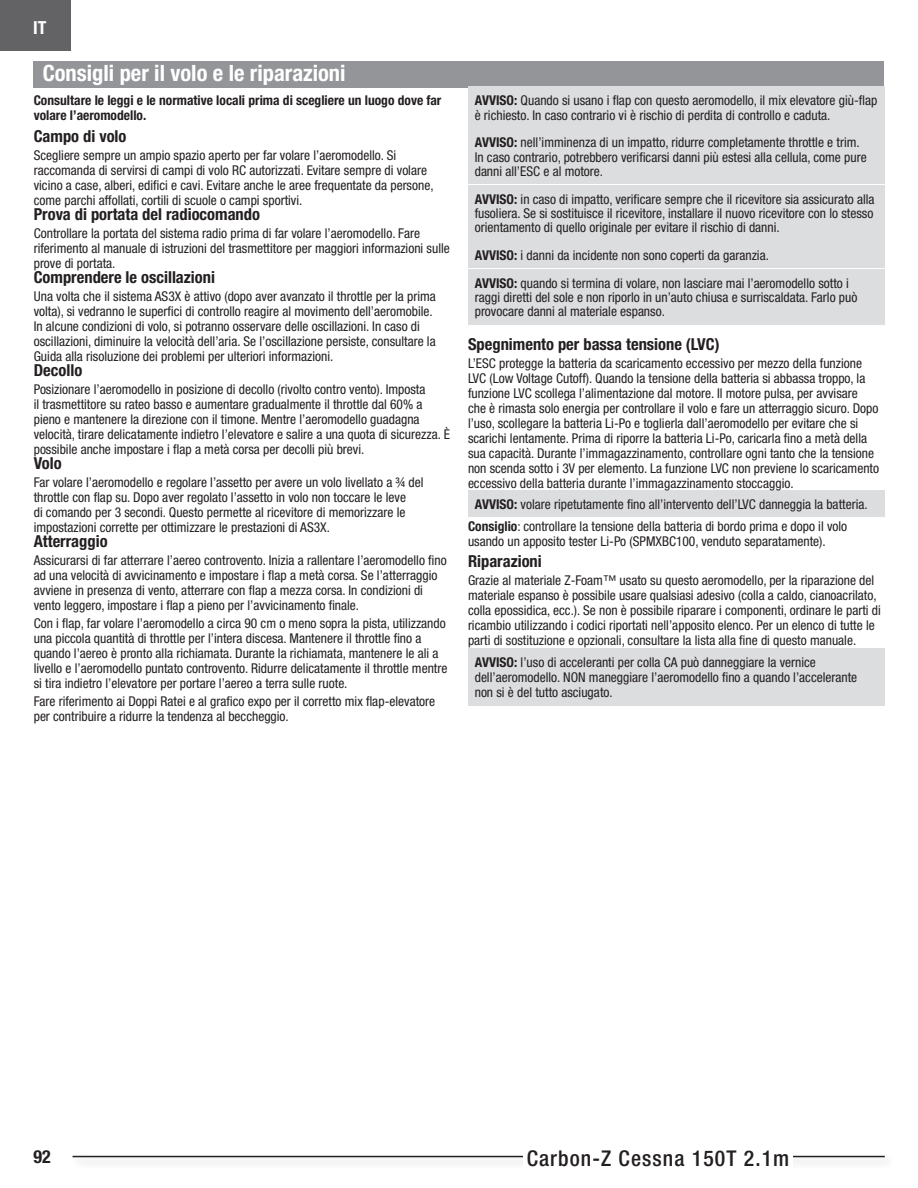
<style>
.page{position:relative;width:918px;height:1188px;background:#fff}
.page>*{position:absolute;margin:0;border:0;box-sizing:border-box;transform-origin:0 0}
.EFL_Main_Header{font:700 condensed 22.5px "Helvetica Neue LT Std";color:#fff}
.t1{font:500 condensed 21.75px "Helvetica Neue LT Std";letter-spacing:.05em;color:#231f20}
.t2{font:700 condensed 18px "Helvetica Neue LT Std";color:#fff}
.t3{font:700 condensed 18px "Helvetica Neue LT Std";color:#231f20}
.Body_Text{font:700 condensed 16.5px "Helvetica Neue LT Std";color:#231f20}
.Body_Text-2{font:condensed 13.5px/15px "Helvetica Neue LT Std";color:#231f20}
.EFL_Warning_body_cop{font:condensed 13.5px/14.2px "Helvetica Neue LT Std";color:#231f20}
.Body_Text-3{font:700 condensed 13.5px/15px "Helvetica Neue LT Std";color:#231f20}
.s1{font-weight:700}
</style>
<div class="page">
<div style="left:0;top:0;width:71px;height:51px;background:#636366"></div>
<div style="left:70px;top:1153px;width:827px;height:17px;background:#231f20;opacity:.28"></div>
<hr style="left:73px;top:1156px;width:812px;height:1px;background:#231f20">
<div style="left:524px;top:1149px;width:269px;height:18px;background:#fff"></div>
<div style="left:34px;top:61px;width:850px;height:27px;background:#939598"></div>
<div style="left:468px;top:87px;width:416px;height:41px;background:#dcdddf"></div>
<div style="left:468px;top:129px;width:416px;height:55px;background:#dcdddf"></div>
<div style="left:468px;top:185px;width:416px;height:55px;background:#dcdddf"></div>
<div style="left:468px;top:241px;width:416px;height:27px;background:#dcdddf"></div>
<div style="left:468px;top:269px;width:416px;height:55px;background:#dcdddf"></div>
<div style="left:468px;top:490px;width:416px;height:27px;background:#dcdddf"></div>
<div style="left:468px;top:648px;width:416px;height:57px;background:#dcdddf"></div>
<h3 class="t2" style="left:33px;top:17px;width:15px">IT</h3>
<p class="EFL_Main_Header" style="left:43px;top:60px;width:304px">Consigli per il volo e le riparazioni</p>
<p class="Body_Text-3" style="left:34px;top:93px;width:409px">Consultare le leggi e le normative locali prima di scegliere un luogo dove far volare l’aeromodello.</p>
<p class="Body_Text" style="left:34px;top:126px;width:94px">Campo di volo</p>
<p class="Body_Text-2" style="left:34px;top:148px;width:401px">Scegliere sempre un ampio spazio aperto per far volare l’aeromodello. Si raccomanda di servirsi di campi di volo RC autorizzati. Evitare sempre di volare vicino a case, alberi, edifici e cavi. Evitare anche le aree frequentate da persone, come parchi affollati, cortili di scuole o campi sportivi.</p>
<p class="Body_Text" style="left:34px;top:204px;width:228px">Prova di portata del radiocomando</p>
<p class="Body_Text-2" style="left:34px;top:226px;width:418px">Controllare la portata del sistema radio prima di far volare l’aeromodello. Fare riferimento al manuale di istruzioni del trasmettitore per maggiori informazioni sulle prove di portata.</p>
<p class="Body_Text" style="left:34px;top:267px;width:183px">Comprendere le oscillazioni</p>
<p class="Body_Text-2" style="left:34px;top:289px;width:404px">Una volta che il sistema AS3X è attivo (dopo aver avanzato il throttle per la prima volta), si vedranno le superfici di controllo reagire al movimento dell’aeromobile.<br>In alcune condizioni di volo, si potranno osservare delle oscillazioni. In caso di oscillazioni, diminuire la velocità dell’aria. Se l’oscillazione persiste, consultare la Guida alla risoluzione dei problemi per ulteriori informazioni.</p>
<p class="Body_Text" style="left:34px;top:360px;width:50px">Decollo</p>
<p class="Body_Text-2" style="left:34px;top:382px;width:418px">Posizionare l’aeromodello in posizione di decollo (rivolto contro vento). Imposta<br>il trasmettitore su rateo basso e aumentare gradualmente il throttle dal 60% a pieno e mantenere la direzione con il timone. Mentre l’aeromodello guadagna velocità, tirare delicatamente indietro l’elevatore e salire a una quota di sicurezza. È possibile anche impostare i flap a metà corsa per decolli più brevi.</p>
<p class="Body_Text" style="left:34px;top:453px;width:29px">Volo</p>
<p class="Body_Text-2" style="left:34px;top:475px;width:391px">Far volare l’aeromodello e regolare l’assetto per avere un volo livellato a ¾ del throttle con flap su. Dopo aver regolato l’assetto in volo non toccare le leve<br>di comando per 3 secondi. Questo permette al ricevitore di memorizzare le impostazioni corrette per ottimizzare le prestazioni di AS3X.</p>
<p class="Body_Text" style="left:34px;top:531px;width:75px">Atterraggio</p>
<p class="Body_Text-2" style="left:34px;top:553px;width:415px">Assicurarsi di far atterrare l’aereo controvento. Inizia a rallentare l’aeromodello fino ad una velocità di avvicinamento e impostare i flap a metà corsa. Se l’atterraggio avviene in presenza di vento, atterrare con flap a mezza corsa. In condizioni di vento leggero, impostare i flap a pieno per l’avvicinamento finale.</p>
<p class="Body_Text-2" style="left:34px;top:616px;width:415px">Con i flap, far volare l’aeromodello a circa 90 cm o meno sopra la pista, utilizzando una piccola quantità di throttle per l’intera discesa. Mantenere il throttle fino a quando l’aereo è pronto alla richiamata. Durante la richiamata, mantenere le ali a livello e l’aeromodello puntato controvento. Ridurre delicatamente il throttle mentre si tira indietro l’elevatore per portare l’aereo a terra sulle ruote.</p>
<p class="Body_Text-2" style="left:34px;top:694px;width:403px">Fare riferimento ai Doppi Ratei e al grafico expo per il corretto mix flap-elevatore per contribuire a ridurre la tendenza al beccheggio.</p>
<p class="EFL_Warning_body_cop" style="left:475px;top:93px;width:404px"><span class="s1">AVVISO:</span> Quando si usano i flap con questo aeromodello, il mix elevatore giù-flap è richiesto. In caso contrario vi è rischio di perdita di controllo e caduta.</p>
<p class="EFL_Warning_body_cop" style="left:475px;top:135px;width:393px"><span class="s1">AVVISO:</span> nell’imminenza di un impatto, ridurre completamente throttle e trim.<br>In caso contrario, potrebbero verificarsi danni più estesi alla cellula, come pure danni all’ESC e al motore.</p>
<p class="EFL_Warning_body_cop" style="left:475px;top:192px;width:401px;text-align:justify"><span class="s1">AVVISO:</span> in caso di impatto, verificare sempre che il ricevitore sia assicurato alla fusoliera. Se si sostituisce il ricevitore, installare il nuovo ricevitore con lo stesso orientamento di quello originale per evitare il rischio di danni.</p>
<p class="EFL_Warning_body_cop" style="left:475px;top:248px;width:296px"><span class="s1">AVVISO:</span> i danni da incidente non sono coperti da garanzia.</p>
<p class="EFL_Warning_body_cop" style="left:475px;top:276px;width:384px"><span class="s1">AVVISO:</span> quando si termina di volare, non lasciare mai l’aeromodello sotto i raggi diretti del sole e non riporlo in un’auto chiusa e surriscaldata. Farlo può provocare danni al materiale espanso.</p>
<p class="Body_Text" style="left:468px;top:334px;width:253px">Spegnimento per bassa tensione (LVC)</p>
<p class="Body_Text-2" style="left:468px;top:356px;width:413px">L’ESC protegge la batteria da scaricamento eccessivo per mezzo della funzione LVC (Low Voltage Cutoff). Quando la tensione della batteria si abbassa troppo, la funzione LVC scollega l’alimentazione dal motore. Il motore pulsa, per avvisare che è rimasta solo energia per controllare il volo e fare un atterraggio sicuro. Dopo l’uso, scollegare la batteria Li-Po e toglierla dall’aeromodello per evitare che si scarichi lentamente. Prima di riporre la batteria Li-Po, caricarla fino a metà della sua capacità. Durante l’immagazzinamento, controllare ogni tanto che la tensione non scenda sotto i 3V per elemento. La funzione LVC non previene lo scaricamento eccessivo della batteria durante l’immagazzinamento stoccaggio.</p>
<p class="EFL_Warning_body_cop" style="left:475px;top:497px;width:394px"><span class="s1">AVVISO:</span> volare ripetutamente fino all’intervento dell’LVC danneggia la batteria.</p>
<p class="Body_Text-2" style="left:468px;top:518px;width:381px"><span class="s1">Consiglio</span>: controllare la tensione della batteria di bordo prima e dopo il volo usando un apposito tester Li-Po (SPMXBC100, venduto separatamente).</p>
<p class="Body_Text" style="left:468px;top:552px;width:75px">Riparazioni</p>
<p class="Body_Text-2" style="left:468px;top:573px;width:414px">Grazie al materiale Z-Foam™ usato su questo aeromodello, per la riparazione del materiale espanso è possibile usare qualsiasi adesivo (colla a caldo, cianoacrilato, colla epossidica, ecc.). Se non è possibile riparare i componenti, ordinare le parti di ricambio utilizzando i codici riportati nell’apposito elenco. Per un elenco di tutte le parti di sostituzione e opzionali, consultare la lista alla fine di questo manuale.</p>
<p class="EFL_Warning_body_cop" style="left:475px;top:655px;width:384px;line-height:15px"><span class="s1">AVVISO:</span> l’uso di acceleranti per colla CA può danneggiare la vernice dell’aeromodello. NON maneggiare l’aeromodello fino a quando l’accelerante non si è del tutto asciugato.</p>
<h3 class="t3" style="left:33px;top:1146px;width:19px">92</h3>
<h2 class="t1" style="left:527px;top:1145px;width:264px">Carbon-Z Cessna 150T 2.1m</h2>
</div>
